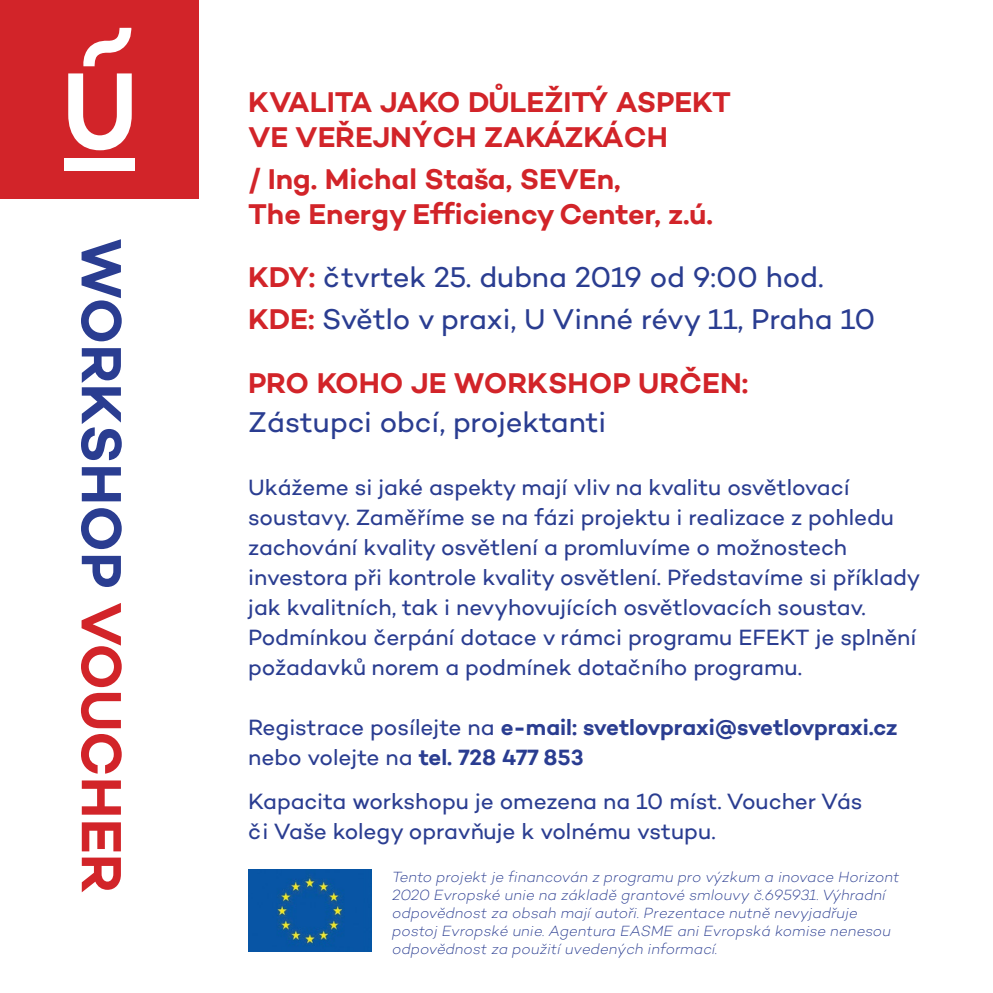
<style>
.page{position:relative;width:993px;height:993px;background:#fff}
.page>*{position:absolute;margin:0;border:0;box-sizing:border-box;transform-origin:0 0}
.t1{font:600 57.5px "Campton";color:#2a3d91}
.t2{font:600 29px/34.8px "Campton";color:#d22429}
.t3{font:29px/42px "Campton";color:#2a3d91}
.t4{font:22.5px/30px "Campton";color:#2a3d91}
.t5{font:600 22.5px/30px "Campton";letter-spacing:-.005em;color:#2a3d91}
.t6{font:italic 200 15px/18px "Campton";color:#2a3d91}
.s1{color:#d22429}
.s2{font-weight:600;color:#d22429}
.s3{font-weight:400}
</style>
<div class="page">
<div style="left:0;top:0;width:198px;height:198px;background:#d22429"></div>
<svg style="left:68px;top:73px;width:64px;height:77px"></svg>
<div style="left:64px;top:158px;width:70px;height:13px;background:#fff"></div>
<svg style="left:83px;top:28px;width:49px;height:38px"></svg>
<img style="left:248px;top:869px;width:123px;height:82px">
<h1 class="t1" style="left:138px;top:237px;width:657px;rotate:90deg">WORKSHOP <span class="s1">VOUCHER</span></h1>
<p class="t2" style="left:248px;top:84px;width:484px">KVALITA JAKO DŮLEŽITÝ ASPEKT<br>VE VEŘEJNÝCH ZAKÁZKÁCH</p>
<p class="t2" style="left:248px;top:161px;width:466px">/ Ing. Michal Staša, SEVEn,<br>The Energy Efficiency Center, z.ú.</p>
<p class="t3" style="left:248px;top:256px;width:628px"><span class="s2">KDY:</span> čtvrtek 25. dubna 2019 od 9:00 hod.<br><span class="s2">KDE:</span> Světlo v praxi, U Vinné révy 11, Praha 10</p>
<p class="t2" style="left:248px;top:364px;width:501px">PRO KOHO JE WORKSHOP URČEN:</p>
<p class="t3" style="left:248px;top:400px;width:359px">Zástupci obcí, projektanti</p>
<p class="t4" style="left:248px;top:471px;width:673px">Ukážeme si jaké aspekty mají vliv na kvalitu osvětlovací soustavy. Zaměříme se na fázi projektu i realizace z pohledu zachování kvality osvětlení a promluvíme o možnostech investora při kontrole kvality osvětlení. Představíme si příklady jak kvalitních, tak i nevyhovujících osvětlovacích soustav.<br>Podmínkou čerpání dotace v rámci programu EFEKT je splnění požadavků norem a podmínek dotačního programu.</p>
<p class="t5" style="left:248px;top:711px;width:650px"><span class="s3">Registrace posílejte na</span> e-mail: svetlovpraxi@svetlovpraxi.cz <span class="s3">nebo volejte na</span> tel. 728 477 853</p>
<p class="t4" style="left:248px;top:785px;width:615px">Kapacita workshopu je omezena na 10 míst. Voucher Vás či Vaše kolegy opravňuje k volnému vstupu.</p>
<p class="t6" style="left:392px;top:867px;width:508px">Tento projekt je financován z programu pro výzkum a inovace Horizont 2020 Evropské unie na základě grantové smlouvy č.695931. Výhradní odpovědnost za obsah mají autoři. Prezentace nutně nevyjadřuje postoj Evropské unie. Agentura EASME ani Evropská komise nenesou odpovědnost za použití uvedených informací.</p>
</div>
